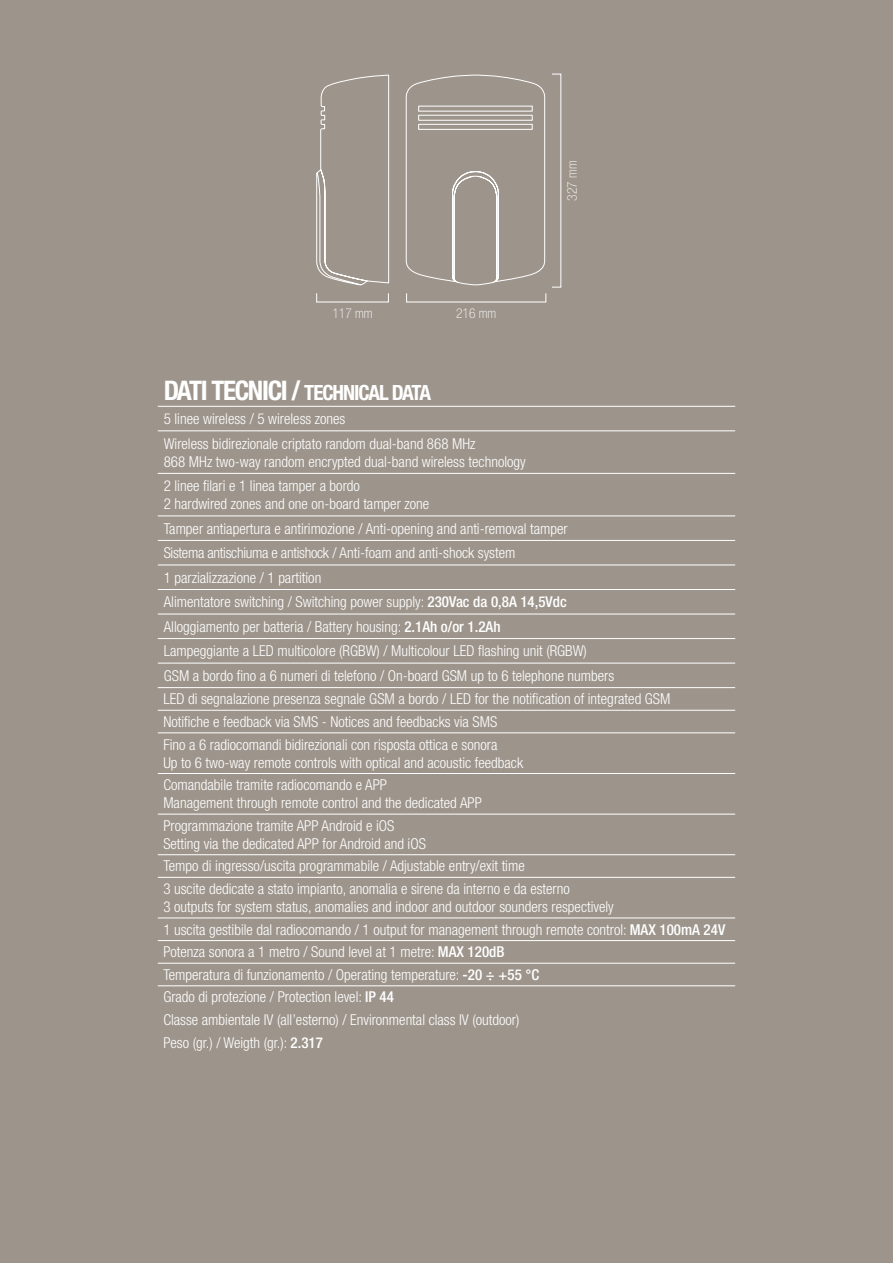
<style>
.page{position:relative;width:893px;height:1263px;background:#9d958c}
.page>*{position:absolute;margin:0;border:0;box-sizing:border-box;transform-origin:0 0}
.t1{font:700 condensed 21px "Helvetica Neue LT Pro";letter-spacing:-.05em;color:#fff}
.t2{font:300 condensed 15px/24px "Helvetica Neue LT Pro";color:#fff}
.t3{font:100 condensed 13.5px "Helvetica Neue LT Pro";color:#fff}
.s1{font-size:27px}
.s2{font-weight:500}
</style>
<div class="page">
<hr style="left:158px;top:430px;width:577px;height:1px;background:#fff">
<hr style="left:158px;top:473px;width:577px;height:1px;background:#fff">
<hr style="left:158px;top:515px;width:577px;height:1px;background:#fff">
<hr style="left:158px;top:540px;width:577px;height:1px;background:#fff">
<hr style="left:158px;top:565px;width:577px;height:1px;background:#fff">
<hr style="left:158px;top:589px;width:577px;height:1px;background:#fff">
<hr style="left:158px;top:614px;width:577px;height:1px;background:#fff">
<hr style="left:158px;top:638px;width:577px;height:1px;background:#fff">
<hr style="left:158px;top:663px;width:577px;height:1px;background:#fff">
<hr style="left:158px;top:732px;width:577px;height:1px;background:#fff">
<hr style="left:158px;top:773px;width:577px;height:1px;background:#fff">
<hr style="left:158px;top:814px;width:577px;height:1px;background:#fff">
<hr style="left:158px;top:854px;width:577px;height:1px;background:#fff">
<hr style="left:158px;top:877px;width:577px;height:1px;background:#fff">
<hr style="left:158px;top:917px;width:577px;height:1px;background:#fff">
<hr style="left:158px;top:940px;width:577px;height:1px;background:#fff">
<hr style="left:158px;top:963px;width:577px;height:1px;background:#fff">
<hr style="left:158px;top:985px;width:577px;height:1px;background:#fff">
<hr style="left:158px;top:406px;width:577px;height:1px;background:#fff">
<hr style="left:158px;top:687px;width:577px;height:1px;background:#fff">
<hr style="left:158px;top:710px;width:577px;height:1px;background:#fff">
<div style="left:552px;top:74px;width:9px;height:213px;border:1px solid #fff"></div>
<div style="left:316px;top:293px;width:73px;height:9px;border:1px solid #fff"></div>
<div style="left:406px;top:293px;width:140px;height:9px;border:1px solid #fff"></div>
<svg style="left:316px;top:74px;width:229px;height:212px"></svg>
<p class="t3" style="left:332px;top:306px;width:42px">117 mm</p>
<p class="t3" style="left:456px;top:306px;width:42px">216 mm</p>
<p class="t3" style="left:564px;top:201px;width:42px;rotate:-90deg">327 mm</p>
<h1 class="t1" style="left:164px;top:379px;width:269px"><span class="s1">DATI TECNICI /</span> TECHNICAL DATA</h1>
<p class="t2" style="left:164px;top:406px;width:313px;line-height:24.5px">5 linee wireless / 5 wireless zones<br>Wireless bidirezionale criptato random dual-band 868 MHz</p>
<p class="t2" style="left:164px;top:449px;width:364px;line-height:24.6px">868 MHz two-way random encrypted dual-band wireless technology<br>2 linee filari e 1 linea tamper a bordo</p>
<p class="t2" style="left:163px;top:492px;width:509px">2 hardwired zones and one on-board tamper zone<br>Tamper antiapertura e antirimozione / Anti-opening and anti-removal tamper<br>Sistema antischiuma e antishock / Anti-foam and anti-shock system<br>1 parzializzazione / 1 partition<br>Alimentatore switching / Switching power supply: <span class="s2">230Vac da 0,8A 14,5Vdc<br></span>Alloggiamento per batteria / Battery housing: <span class="s2">2.1Ah o/or 1.2Ah<br></span>Lampeggiante a LED multicolore (RGBW) / Multicolour LED flashing unit (RGBW)<br>GSM a bordo fino a 6 numeri di telefono / On-board GSM up to 6 telephone numbers<br>LED di segnalazione presenza segnale GSM a bordo / LED for the notification of integrated GSM Notifiche e feedback via SMS - Notices and feedbacks via SMS<br>Fino a 6 radiocomandi bidirezionali con risposta ottica e sonora</p>
<p class="t2" style="left:163px;top:751px;width:361px;line-height:22.6px">Up to 6 two-way remote controls with optical and acoustic feedback<br>Comandabile tramite radiocomando e APP</p>
<p class="t2" style="left:163px;top:791px;width:320px;line-height:22.6px">Management through remote control and the dedicated APP<br>Programmazione tramite APP Android e iOS</p>
<p class="t2" style="left:163px;top:832px;width:408px;line-height:22.6px">Setting via the dedicated APP for Android and iOS<br>Tempo di ingresso/uscita programmabile / Adjustable entry/exit time<br>3 uscite dedicate a stato impianto, anomalia e sirene da interno e da esterno</p>
<p class="t2" style="left:163px;top:895px;width:563px;line-height:22.6px">3 outputs for system status, anomalies and indoor and outdoor sounders respectively<br>1 uscita gestibile dal radiocomando / 1 output for management through remote control: <span class="s2">MAX 100mA 24V </span>Potenza sonora a 1 metro / Sound level at 1 metre: <span class="s2">MAX 120dB<br></span>Temperatura di funzionamento / Operating temperature: <span class="s2">-20 ÷ +55 °C<br></span>Grado di protezione / Protection level: <span class="s2">IP 44<br></span>Classe ambientale IV (all’esterno) / Environmental class IV (outdoor)<br>Peso (gr.) / Weigth (gr.): <span class="s2">2.317</span></p>
</div>
